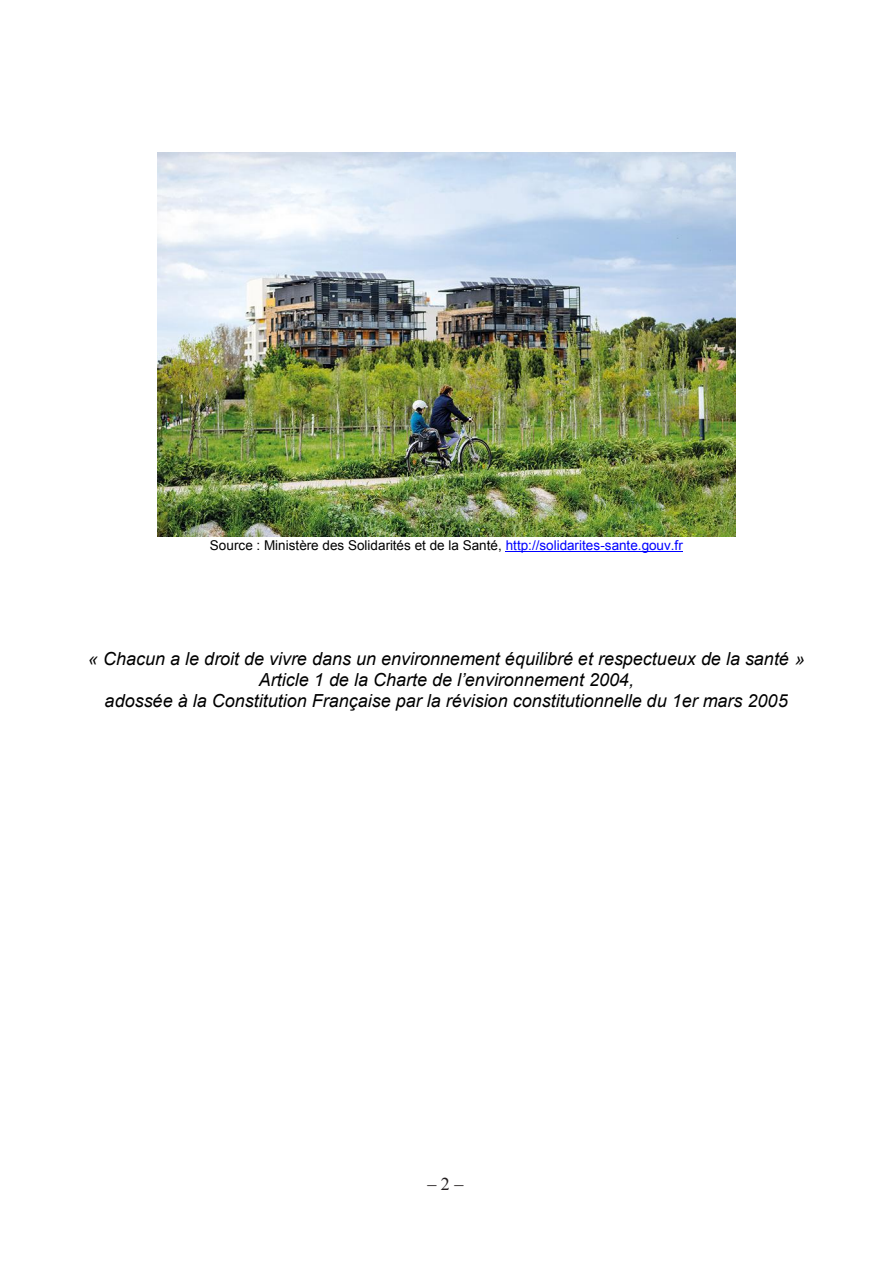
<style>
.page{position:relative;width:893px;height:1263px;background:#fff}
.page>*{position:absolute;margin:0;border:0;box-sizing:border-box;transform-origin:0 0}
.t1{font:italic 18px/20.9px "Arial";color:#000;text-align:center}
.t2{font:18px "Times New Roman";color:#231f20}
.t3{font:13.5px "Arial";letter-spacing:.005em;color:#000}
.s1{color:#00f}
</style>
<div class="page">
<hr style="left:506px;top:551px;width:177px;height:1px;background:#00f">
<img style="left:157px;top:153px;width:579px;height:383px">
<p class="t3" style="left:210px;top:536px;width:474px">Source : Ministère des Solidarités et de la Santé, <span class="s1">http://solidarites-sante.gouv.fr</span></p>
<p class="t1" style="left:88px;top:649px;width:718px">« Chacun a le droit de vivre dans un environnement équilibré et respectueux de la santé »<br>Article 1 de la Charte de l’environnement 2004,<br>adossée à la Constitution Française par la révision constitutionnelle du 1er mars 2005</p>
<p class="t2" style="left:427px;top:1172px;width:37px">‒ 2 ‒</p>
</div>
